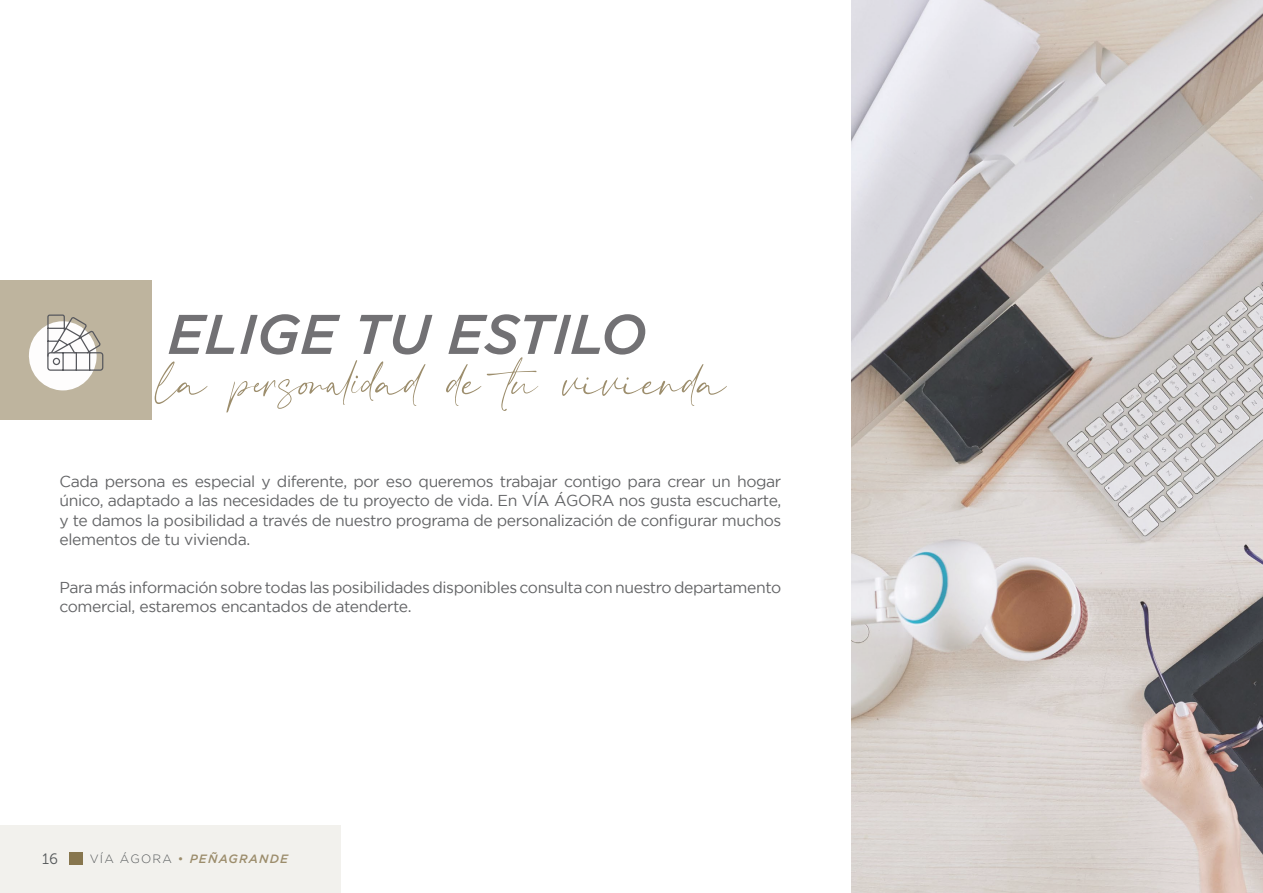
<style>
.page{position:relative;width:1263px;height:893px;background:#fff}
.page>*{position:absolute;margin:0;border:0;box-sizing:border-box;transform-origin:0 0}
.t1{font:100.5px "Crimson Foam";color:#9c8d6c}
.t2{font:italic 500 55.8px "Gotham";color:#727174}
.t3{font:15.75px/19.5px "Gotham";letter-spacing:-.025em;color:#636466;text-align:justify}
.t4{font:15px "Museo Sans 300";color:#55585a}
.t5{font:italic 500 12px "Gotham";letter-spacing:.1em;color:#9c8d6c}
.s1{font-weight:300;font-style:normal;color:#55585a}
.s2{font-weight:400;font-style:normal}
</style>
<div class="page">
<div style="left:0;top:826px;width:341px;height:67px;background:#f2f1ed"></div>
<div style="left:70px;top:852px;width:13px;height:13px;background:#87764e"></div>
<div style="left:0;top:280px;width:152px;height:140px;background:#beb49e"></div>
<svg style="left:851px;top:0;width:412px;height:893px;background:#c4bebc"></svg>
<svg style="left:29px;top:314px;width:75px;height:76px"></svg>
<h2 class="t2" style="left:168px;top:302px;width:481px">ELIGE TU ESTILO</h2>
<h1 class="t1" style="left:156px;top:340px;width:570px">la personalidad de tu vivienda</h1>
<p class="t3" style="left:59px;top:471px;width:723px">Cada persona es especial y diferente, por eso queremos trabajar contigo para crear un hogar único, adaptado a las necesidades de tu proyecto de vida. En VÍA ÁGORA nos gusta escucharte, y te damos la posibilidad a través de nuestro programa de personalización de configurar muchos elementos de tu vivienda.</p>
<p class="t3" style="left:59px;top:577px;width:723px">Para más información sobre todas las posibilidades disponibles consulta con nuestro departamento comercial, estaremos encantados de atenderte.</p>
<p class="t4" style="left:42px;top:851px;width:17px">16</p>
<p class="t5" style="left:90px;top:852px;width:200px"><span class="s1">VÍA ÁGORA</span> <span class="s2">•</span> PEÑAGRANDE</p>
</div>
